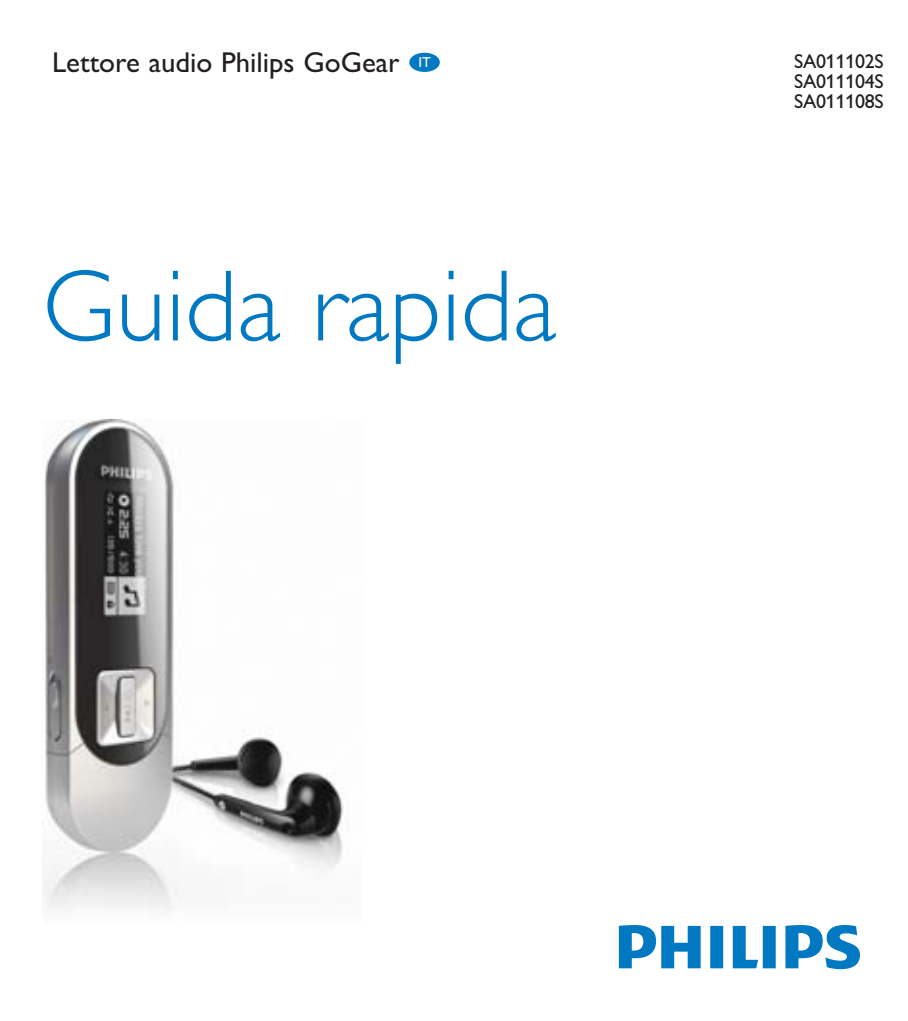
<style>
.page{position:relative;width:908px;height:1021px;background:#fff}
.page>*{position:absolute;margin:0;border:0;box-sizing:border-box;transform-origin:0 0}
.t1{font:300 102px "Gill Alt One";color:#0079c2}
.t2{font:28.8px "Gill Sans Alt One WGL";color:#231f20}
.t3{font:20px/20px "Gill Sans Alt One WGL";letter-spacing:-.015em;color:#231f20;text-align:justify}
</style>
<div class="page">
<img style="left:42px;top:419px;width:306px;height:492px">
<div style="left:409px;top:53px;width:30px;height:19px;background:#0079c2;border-radius:50%"></div>
<svg style="left:618px;top:925px;width:241px;height:44px"></svg>
<p class="t2" style="left:52px;top:42px;width:380px">Lettore audio Philips GoGear <sup>IT</sup></p>
<h1 class="t1" style="left:42px;top:249px;width:515px">Guida rapida</h1>
<p class="t3" style="left:793px;top:51px;width:91px">SA011102S SA011104S SA011108S</p>
</div>
